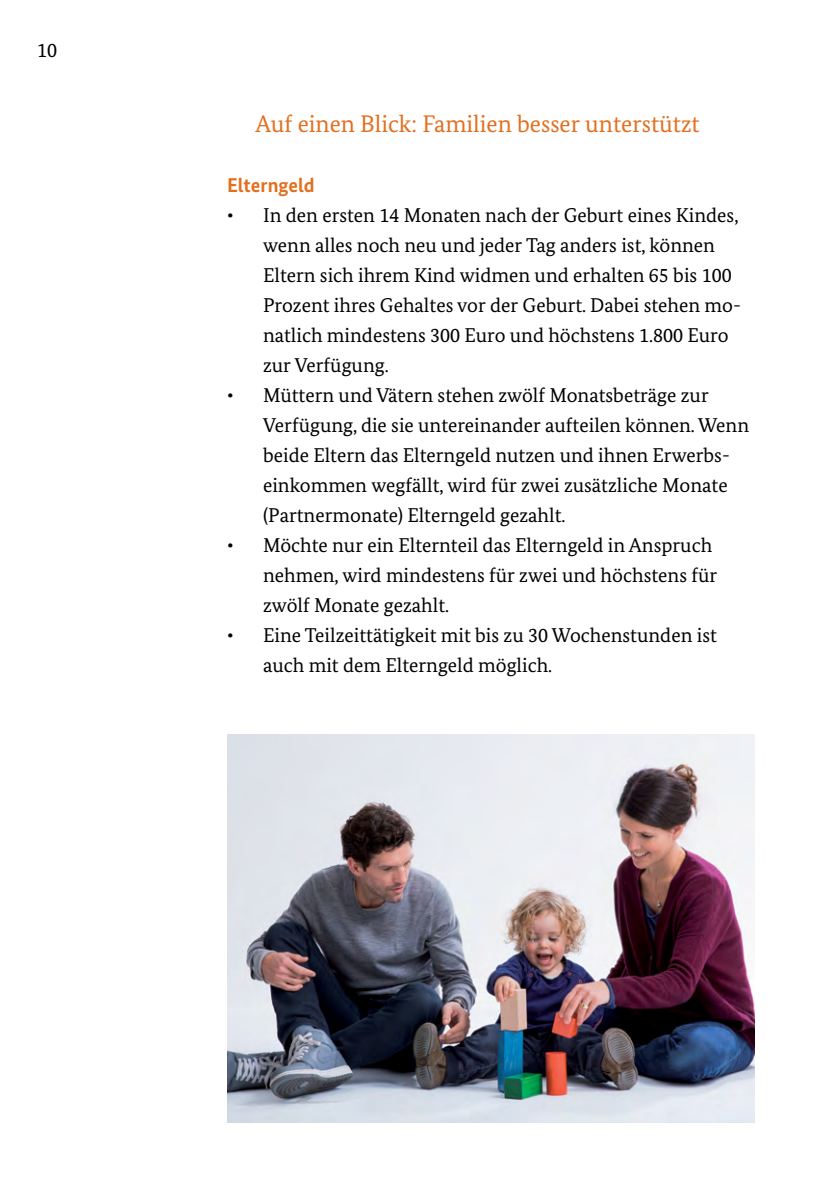
<style>
.page{position:relative;width:840px;height:1191px;background:#fff}
.page>*{position:absolute;margin:0;border:0;box-sizing:border-box;transform-origin:0 0}
.t1{font:24px "Bundes Serif";color:#e36f1e}
.t2{font:20px/30px "Bundes Serif";color:#000}
.t3{font:700 20px "Bundes Sans";color:#e36f1e}
</style>
<div class="page">
<img style="left:227px;top:734px;width:527px;height:389px">
<p class="t2" style="left:37px;top:35px;width:21px">10</p>
<h2 class="t1" style="left:255px;top:109px;width:445px">Auf einen Blick: Familien besser unterstützt</h2>
<h3 class="t3" style="left:227px;top:173px;width:89px">Elterngeld</h3>
<p class="t2" style="left:263px;top:200px;width:479px;text-indent:-36px">• In den ersten 14 Monaten nach der Geburt eines Kindes, wenn alles noch neu und jeder Tag anders ist, können Eltern sich ihrem Kind widmen und erhalten 65 bis 100<br>Prozent ihres Gehaltes vor der Geburt. Dabei stehen mo&shy;natlich mindestens 300 Euro und höchstens 1.800 Euro zur Verfügung.</p>
<p class="t2" style="left:263px;top:380px;width:487px;text-indent:-36px">• Müttern und Vätern stehen zwölf Monatsbeträge zur Verfügung, die sie untereinander aufteilen können. Wenn beide Eltern das Elterngeld nutzen und ihnen Erwerbs&shy;einkommen wegfällt, wird für zwei zusätzliche Monate (Partnermonate) Elterngeld gezahlt.</p>
<p class="t2" style="left:263px;top:530px;width:455px;text-indent:-36px">• Möchte nur ein Elternteil das Elterngeld in Anspruch nehmen, wird mindestens für zwei und höchstens für zwölf Monate gezahlt.</p>
<p class="t2" style="left:263px;top:620px;width:455px;text-indent:-36px">• Eine Teilzeittätigkeit mit bis zu 30 Wochenstunden ist auch mit dem Elterngeld möglich.</p>
</div>
